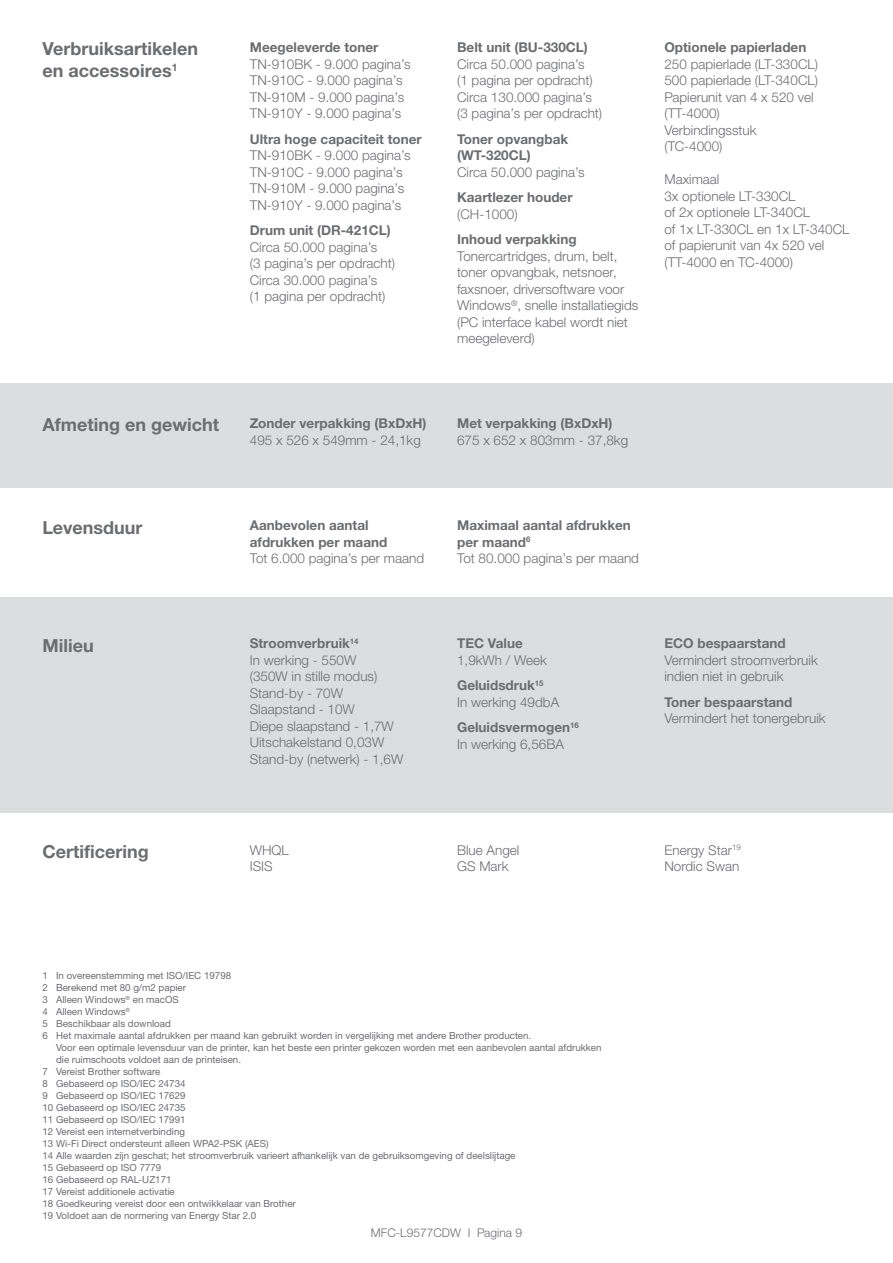
<style>
.page{position:relative;width:893px;height:1263px;background:#fff}
.page>*{position:absolute;margin:0;border:0;box-sizing:border-box;transform-origin:0 0}
.t1{font:700 18px/21.6px "Helvetica Neue LTW1 G";color:#6c6d70}
.t2{font:300 13.5px/16.5px "Helvetica Neue LTW1 G";color:#6c6d70}
.t3{font:700 13.5px/16.5px "Helvetica Neue LTW1 G";color:#6c6d70}
.t4{font:300 12px "Helvetica Neue LTW1 G";color:#6c6d70}
.t5{font:9.75px "Helvetica Neue LTW1 G";color:#6c6d70}
.s1{font-weight:300}
.s2{font-weight:700}
</style>
<div class="page">
<div style="left:0;top:383px;width:893px;height:105px;background:#dcdddf"></div>
<div style="left:0;top:597px;width:893px;height:216px;background:#dcdddf"></div>
<h1 class="t1" style="left:43px;top:38px;width:157px">Verbruiksartikelen en accessoires<sup>1</sup></h1>
<p class="t3" style="left:250px;top:39px;width:130px">Meegeleverde toner</p>
<p class="t2" style="left:250px;top:56px;width:162px">TN-910BK - 9.000 pagina’s<br>TN-910C - 9.000 pagina’s<br>TN-910M - 9.000 pagina’s<br>TN-910Y - 9.000 pagina’s</p>
<p class="t3" style="left:250px;top:131px;width:173px">Ultra hoge capaciteit toner</p>
<p class="t2" style="left:250px;top:147px;width:162px">TN-910BK - 9.000 pagina’s<br>TN-910C - 9.000 pagina’s<br>TN-910M - 9.000 pagina’s<br>TN-910Y - 9.000 pagina’s</p>
<p class="t3" style="left:250px;top:222px;width:143px">Drum unit (DR-421CL)</p>
<p class="t2" style="left:250px;top:239px;width:147px">Circa 50.000 pagina’s<br>(3 pagina’s per opdracht)<br>Circa 30.000 pagina’s<br>(1 pagina per opdracht)</p>
<h1 class="t1" style="left:43px;top:414px;width:178px">Afmeting en gewicht</h1>
<p class="t3" style="left:250px;top:415px;width:178px">Zonder verpakking (BxDxH)</p>
<p class="t2" style="left:250px;top:432px;width:173px">495 x 526 x 549mm - 24,1kg</p>
<p class="t3" style="left:457px;top:39px;width:132px">Belt unit (BU-330CL)</p>
<p class="t2" style="left:457px;top:56px;width:147px">Circa 50.000 pagina’s<br>(1 pagina per opdracht)<br>Circa 130.000 pagina’s (3 pagina’s per opdracht)</p>
<p class="t3" style="left:457px;top:130px;width:113px">Toner opvangbak (WT-320CL)</p>
<p class="t2" style="left:457px;top:164px;width:129px">Circa 50.000 pagina’s</p>
<p class="t3" style="left:457px;top:189px;width:117px">Kaartlezer houder</p>
<p class="t2" style="left:457px;top:206px;width:62px">(CH-1000)</p>
<p class="t3" style="left:457px;top:231px;width:121px">Inhoud verpakking</p>
<p class="t2" style="left:457px;top:248px;width:183px">Tonercartridges, drum, belt, toner opvangbak, netsnoer, faxsnoer, driversoftware voor<br>Windows<sup>®</sup>, snelle installatiegids (PC interface kabel wordt niet meegeleverd)</p>
<p class="t3" style="left:664px;top:39px;width:143px">Optionele papierladen</p>
<p class="t2" style="left:664px;top:56px;width:155px">250 papierlade (LT-330CL)<br>500 papierlade (LT-340CL)<br>Papierunit van 4 x 520 vel (TT-4000)<br>Verbindingsstuk (TC-4000)</p>
<p class="t2" style="left:664px;top:171px;width:187px">Maximaal<br>3x optionele LT-330CL<br>of 2x optionele LT-340CL<br>of 1x LT-330CL en 1x LT-340CL of papierunit van 4x 520 vel (TT-4000 en TC-4000)</p>
<p class="t3" style="left:457px;top:415px;width:157px">Met verpakking (BxDxH)</p>
<p class="t2" style="left:457px;top:432px;width:173px">675 x 652 x 803mm - 37,8kg</p>
<h1 class="t1" style="left:43px;top:516px;width:102px">Levensduur</h1>
<p class="t3" style="left:250px;top:517px;width:139px">Aanbevolen aantal afdrukken per maand</p>
<p class="t2" style="left:250px;top:550px;width:176px">Tot 6.000 pagina’s per maand</p>
<p class="t3" style="left:457px;top:517px;width:183px">Maximaal aantal afdrukken per maand<sup>6<br></sup><span class="s1">Tot 80.000 pagina’s per maand</span></p>
<h1 class="t1" style="left:43px;top:634px;width:53px">Milieu</h1>
<p class="t2" style="left:250px;top:635px;width:155px"><span class="s2">Stroomverbruik</span><sup>14<br></sup>In werking - 550W<br>(350W in stille modus)<br>Stand-by - 70W<br>Slaapstand - 10W<br>Diepe slaapstand - 1,7W<br>Uitschakelstand 0,03W<br>Stand-by (netwerk) - 1,6W</p>
<p class="t3" style="left:457px;top:635px;width:67px">TEC Value</p>
<p class="t2" style="left:457px;top:647px;width:91px;line-height:25.5px">1,9kWh / Week<br><span class="s2">Geluidsdruk</span><sup>15</sup></p>
<p class="t3" style="left:457px;top:689px;width:123px;line-height:25.5px"><span class="s1">In werking 49dbA<br></span>Geluidsvermogen<sup>16</sup></p>
<p class="t2" style="left:457px;top:736px;width:108px">In werking 6,56BA</p>
<p class="t3" style="left:664px;top:635px;width:123px">ECO bespaarstand</p>
<p class="t2" style="left:664px;top:652px;width:155px">Vermindert stroomverbruik indien niet in gebruik</p>
<p class="t3" style="left:664px;top:694px;width:130px">Toner bespaarstand</p>
<p class="t2" style="left:664px;top:710px;width:163px">Vermindert het tonergebruik</p>
<h1 class="t1" style="left:43px;top:841px;width:108px">Certificering</h1>
<p class="t2" style="left:250px;top:842px;width:41px">WHQL<br>ISIS</p>
<p class="t2" style="left:457px;top:842px;width:64px">Blue Angel<br>GS Mark</p>
<p class="t2" style="left:664px;top:842px;width:78px">Energy Star<sup>19<br></sup>Nordic Swan</p>
<p class="t5" style="left:43px;top:970px;width:190px">1 In overeenstemming met ISO/IEC 19798</p>
<p class="t5" style="left:43px;top:982px;width:145px">2 Berekend met 80 g/m2 papier</p>
<p class="t5" style="left:43px;top:994px;width:138px">3 Alleen Windows<sup>®</sup> en macOS</p>
<p class="t5" style="left:43px;top:1006px;width:89px">4 Alleen Windows<sup>®</sup></p>
<p class="t5" style="left:43px;top:1018px;width:130px">5 Beschikbaar als download</p>
<p class="t5" style="left:43px;top:1030px;width:490px">6 Het maximale aantal afdrukken per maand kan gebruikt worden in vergelijking met andere Brother producten.</p>
<p class="t5" style="left:56px;top:1042px;width:547px">Voor een optimale levensduur van de printer, kan het beste een printer gekozen worden met een aanbevolen aantal afdrukken</p>
<p class="t5" style="left:56px;top:1054px;width:186px">die ruimschoots voldoet aan de printeisen.</p>
<p class="t5" style="left:43px;top:1066px;width:119px">7 Vereist Brother software</p>
<p class="t5" style="left:43px;top:1078px;width:145px">8 Gebaseerd op ISO/IEC 24734</p>
<p class="t5" style="left:43px;top:1090px;width:145px">9 Gebaseerd op ISO/IEC 17629</p>
<p class="t5" style="left:43px;top:1102px;width:145px">10 Gebaseerd op ISO/IEC 24735</p>
<p class="t5" style="left:43px;top:1114px;width:145px">11 Gebaseerd op ISO/IEC 17991</p>
<p class="t5" style="left:43px;top:1126px;width:144px">12 Vereist een internetverbinding</p>
<p class="t5" style="left:43px;top:1138px;width:228px">13 Wi-Fi Direct ondersteunt alleen WPA2-PSK (AES)</p>
<p class="t5" style="left:43px;top:1150px;width:474px">14 Alle waarden zijn geschat; het stroomverbruik varieert afhankelijk van de gebruiksomgeving of deelslijtage</p>
<p class="t5" style="left:43px;top:1162px;width:120px">15 Gebaseerd op ISO 7779</p>
<p class="t5" style="left:43px;top:1174px;width:131px">16 Gebaseerd op RAL-UZ171</p>
<p class="t5" style="left:43px;top:1186px;width:134px">17 Vereist additionele activatie</p>
<p class="t5" style="left:43px;top:1198px;width:255px">18 Goedkeuring vereist door een ontwikkelaar van Brother</p>
<p class="t5" style="left:43px;top:1210px;width:215px">19 Voldoet aan de normering van Energy Star 2.0</p>
<p class="t4" style="left:371px;top:1226px;width:153px">MFC-L9577CDW I Pagina 9</p>
</div>
